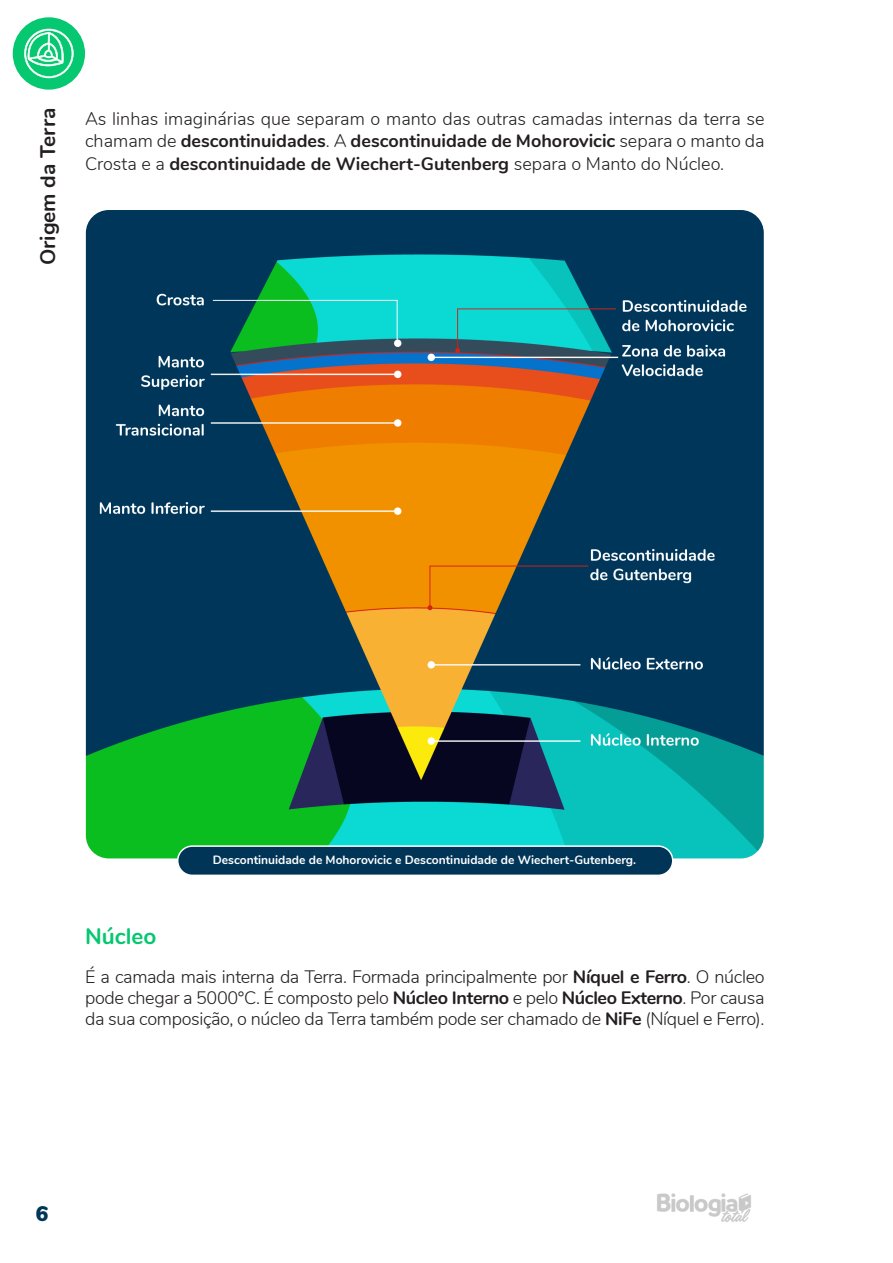
<style>
.page{position:relative;width:893px;height:1263px;background:#fff}
.page>*{position:absolute;margin:0;border:0;box-sizing:border-box;transform-origin:0 0}
.TÍTULO_PEQUENO_2{font:700 22.5px "Nunito";color:#05c870}
.t1{font:700 21px "Nunito";color:#231f20}
.t2{font:900 21px "Nunito";color:#003659}
.TEXTO{font:300 18px/22.5px "Nunito";letter-spacing:-.015em;color:#231f20;text-align:justify}
.LEGENDA_IMG{font:700 12px "Nunito";color:#fff}
.s1{font-weight:700}
</style>
<div class="page">
<img style="left:657px;top:1193px;width:94px;height:29px">
<div style="left:13px;top:17px;width:72px;height:73px;background:#05c870;border-radius:50%"></div>
<svg style="left:24px;top:29px;width:50px;height:49px"></svg>
<img style="left:86px;top:210px;width:678px;height:648px">
<div style="left:178px;top:846px;width:495px;height:29px;background:#003558;border-radius:15px"></div>
<div style="left:177px;top:845px;width:496px;height:31px;border:2px solid #fff;border-radius:15px"></div>
<p class="t1" style="left:32px;top:265px;width:159px;rotate:-90deg">Origem da Terra</p>
<p class="TEXTO" style="left:85px;top:106px;width:681px">As linhas imaginárias que separam o manto das outras camadas internas da terra se chamam de <span class="s1">descontinuidades</span>. A <span class="s1">descontinuidade de Mohorovicic</span> separa o manto da Crosta e a <span class="s1">descontinuidade de Wiechert-Gutenberg</span> separa o Manto do Núcleo.</p>
<p class="LEGENDA_IMG" style="left:213px;top:850px;width:425px">Descontinuidade de Mohorovicic e Descontinuidade de Wiechert-Gutenberg.</p>
<p class="TÍTULO_PEQUENO_2" style="left:85px;top:919px;width:73px">Núcleo</p>
<p class="TEXTO" style="left:85px;top:965px;width:681px;line-height:21px">É a camada mais interna da Terra. Formada principalmente por <span class="s1">Níquel e Ferro</span>. O núcleo pode chegar a 5000°C. É composto pelo <span class="s1">Núcleo Interno</span> e pelo <span class="s1">Núcleo Externo</span>. Por causa da sua composição, o núcleo da Terra também pode ser chamado de <span class="s1">NiFe</span> (Níquel e Ferro).</p>
<p class="t2" style="left:36px;top:1198px;width:14px">6</p>
</div>
